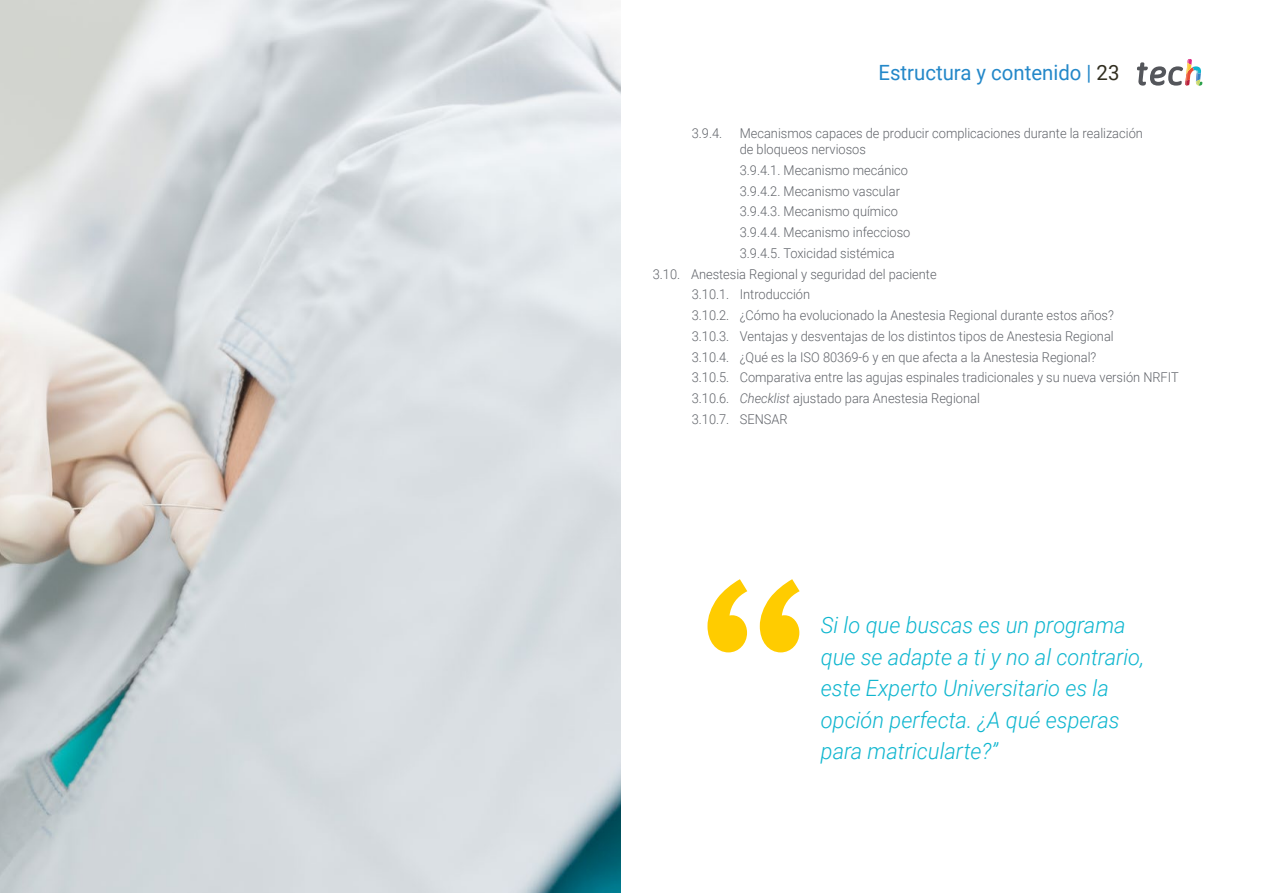
<style>
.page{position:relative;width:1263px;height:893px;background:#fff}
.page>*{position:absolute;margin:0;border:0;box-sizing:border-box;transform-origin:0 0}
.t1{font:italic 300 22.5px/31.5px "Roboto";color:#0fb6cf}
.t2{font:21px "Roboto";color:#2488c9}
.t3{font:300 13.5px/16.5px "Roboto";color:#61646a;scale:.95 1}
.s1{color:#312e20}
.s2{font-style:italic}
</style>
<div class="page">
<svg style="left:1137px;top:59px;width:65px;height:27px"></svg>
<img style="left:0;top:0;width:621px;height:893px">
<svg style="left:707px;top:579px;width:93px;height:73px"></svg>
<h2 class="t2" style="left:878px;top:57px;width:242px">Estructura y contenido | <span class="s1">23</span></h2>
<p class="t3" style="left:692px;top:124px;width:34px">3.9.4.</p>
<p class="t3" style="left:740px;top:124px;width:426px">Mecanismos capaces de producir complicaciones durante la realización de bloqueos nerviosos</p>
<p class="t3" style="left:740px;top:161px;width:179px">3.9.4.1. Mecanismo mecánico</p>
<p class="t3" style="left:740px;top:182px;width:170px">3.9.4.2. Mecanismo vascular</p>
<p class="t3" style="left:740px;top:203px;width:168px">3.9.4.3. Mecanismo químico</p>
<p class="t3" style="left:740px;top:224px;width:181px">3.9.4.4. Mecanismo infeccioso</p>
<p class="t3" style="left:740px;top:244px;width:164px">3.9.4.5. Toxicidad sistémica</p>
<p class="t3" style="left:653px;top:265px;width:300px">3.10. Anestesia Regional y seguridad del paciente</p>
<p class="t3" style="left:692px;top:286px;width:126px">3.10.1. Introducción</p>
<p class="t3" style="left:692px;top:307px;width:446px">3.10.2. ¿Cómo ha evolucionado la Anestesia Regional durante estos años?</p>
<p class="t3" style="left:692px;top:327px;width:446px">3.10.3. Ventajas y desventajas de los distintos tipos de Anestesia Regional</p>
<p class="t3" style="left:692px;top:348px;width:427px">3.10.4. ¿Qué es la ISO 80369-6 y en que afecta a la Anestesia Regional?</p>
<p class="t3" style="left:692px;top:369px;width:514px">3.10.5. Comparativa entre las agujas espinales tradicionales y su nueva versión NRFIT</p>
<p class="t3" style="left:692px;top:390px;width:305px">3.10.6. <span class="s2">Checklist</span> ajustado para Anestesia Regional</p>
<p class="t3" style="left:692px;top:410px;width:102px">3.10.7. SENSAR</p>
<h1 class="t1" style="left:821px;top:609px;width:325px">Si lo que buscas es un programa que se adapte a ti y no al contrario, este Experto Universitario es la opción perfecta. ¿A qué esperas para matricularte?”</h1>
</div>
